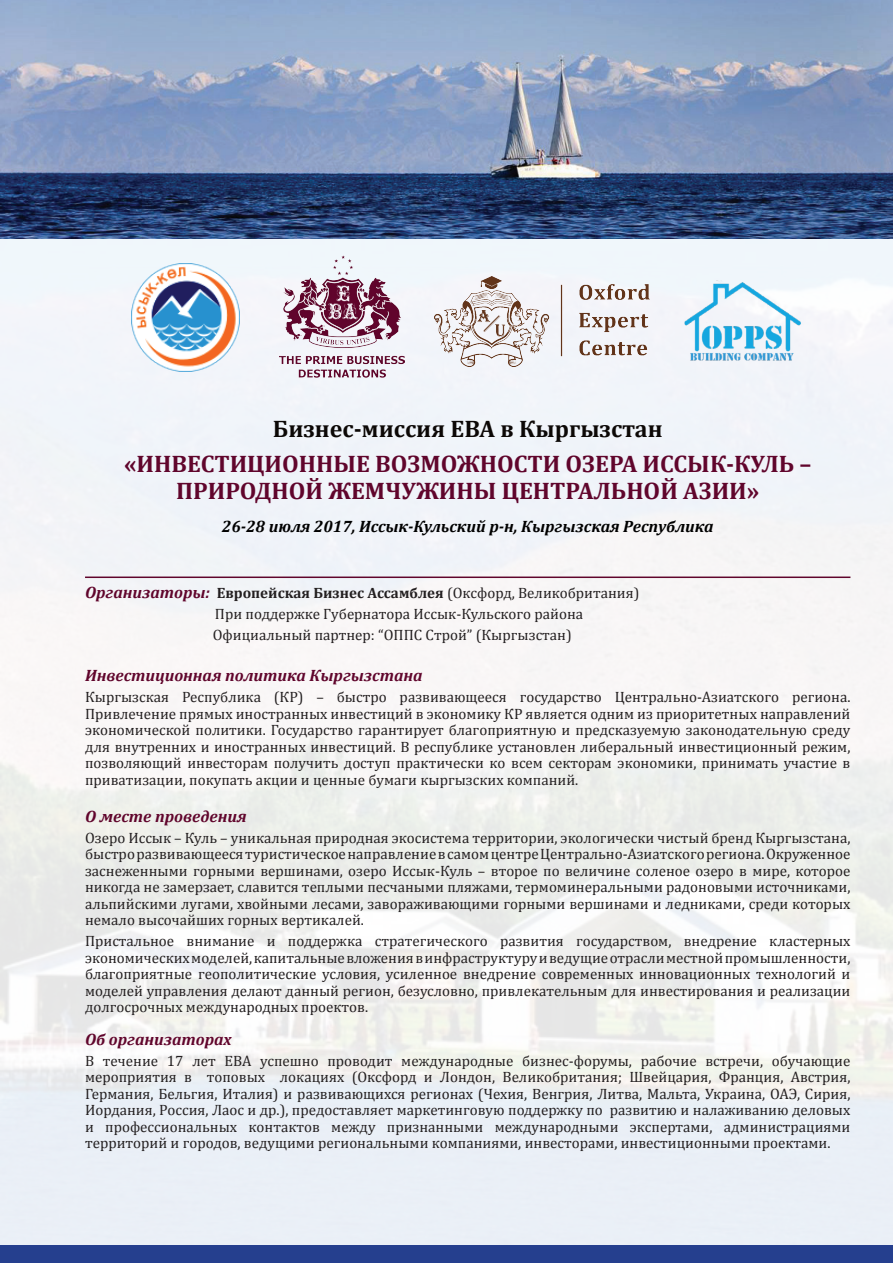
<style>
.page{position:relative;width:893px;height:1263px;background:#fff}
.page>*{position:absolute;margin:0;border:0;box-sizing:border-box;transform-origin:0 0}
.t1{font:700 24px/27px "Cambria";color:#60052c;text-align:center}
.t2{font:700 24px "Cambria";color:#0c0806}
.t3{font:italic 700 16.5px "Cambria";color:#60052c}
.t4{font:italic 700 16.5px "Cambria";color:#000}
.t5{font:15px/16.5px "Cambria";color:#231f20;text-align:justify}
.s1{font-weight:700;font-style:italic;font-size:16.5px;color:#60052c}
.s2{font-weight:700}
</style>
<div class="page">
<img style="left:0;top:238px;width:893px;height:1008px">
<div style="left:0;top:1246px;width:893px;height:17px;background:#253f8e"></div>
<hr style="left:85px;top:576px;width:765px;height:2px;background:#60052c">
<img style="left:279px;top:255px;width:126px;height:124px">
<img style="left:131px;top:263px;width:108px;height:108px">
<img style="left:434px;top:276px;width:217px;height:91px">
<img style="left:680px;top:281px;width:126px;height:81px">
<img style="left:0;top:0;width:893px;height:238px">
<h1 class="t2" style="left:273px;top:412px;width:391px">Бизнес-миссия ЕВА в Кыргызстан</h1>
<h1 class="t1" style="left:124px;top:450px;width:689px">«ИНВЕСТИЦИОННЫЕ ВОЗМОЖНОСТИ ОЗЕРА ИССЫК-КУЛЬ –<br>ПРИРОДНОЙ ЖЕМЧУЖИНЫ ЦЕНТРАЛЬНОЙ АЗИИ»</h1>
<p class="t4" style="left:222px;top:515px;width:493px">26-28 июля 2017, Иссык-Кульский р-н, Кыргызская Республика</p>
<p class="t5" style="left:213px;top:583px;width:428px;line-height:20.7px;text-align:left;text-indent:-128px"><span class="s1">Организаторы:</span> <span class="s2">Европейская Бизнес Ассамблея</span> (Оксфорд, Великобритания)<br>При поддержке Губернатора Иссык-Кульского района<br>Официальный партнер: “ОППС Строй” (Кыргызстан)</p>
<p class="t3" style="left:85px;top:664px;width:339px">Инвестиционная политика Кыргызстана</p>
<p class="t5" style="left:85px;top:689px;width:767px">Кыргызская Республика (КР) – быстро развивающееся государство Центрально-Азиатского региона.<br>Привлечение прямых иностранных инвестиций в экономику КР является одним из приоритетных направлений экономической политики. Государство гарантирует благоприятную и предсказуемую законодательную среду для внутренних и иностранных инвестиций. В республике установлен либеральный инвестиционный режим, позволяющий инвесторам получить доступ практически ко всем секторам экономики, принимать участие в приватизации, покупать акции и ценные бумаги кыргызских компаний.</p>
<p class="t3" style="left:85px;top:805px;width:163px">О месте проведения</p>
<p class="t5" style="left:85px;top:829px;width:767px">Озеро Иссык – Куль – уникальная природная экосистема территории, экологически чистый бренд Кыргызстана, быстро развивающееся туристическое направление в самом центре Центрально-Азиатского региона. Окруженное заснеженными горными вершинами, озеро Иссык-Куль – второе по величине соленое озеро в мире, которое никогда не замерзает, славится теплыми песчаными пляжами, термоминеральными радоновыми источниками, альпийскими лугами, хвойными лесами, завораживающими горными вершинами и ледниками, среди которых немало высочайших горных вертикалей.</p>
<p class="t5" style="left:85px;top:932px;width:767px">Пристальное внимание и поддержка стратегического развития государством, внедрение кластерных экономических моделей, капитальные вложения в инфраструктуру и ведущие отрасли местной промышленности, благоприятные геополитические условия, усиленное внедрение современных инновационных технологий и моделей управления делают данный регион, безусловно, привлекательным для инвестирования и реализации долгосрочных международных проектов.</p>
<p class="t3" style="left:85px;top:1028px;width:148px">Об организаторах</p>
<p class="t5" style="left:85px;top:1052px;width:767px">В течение 17 лет EBA успешно проводит международные бизнес-форумы, рабочие встречи, обучающие мероприятия в топовых локациях (Оксфорд и Лондон, Великобритания; Швейцария, Франция, Австрия, Германия, Бельгия, Италия) и развивающихся регионах (Чехия, Венгрия, Литва, Мальта, Украина, ОАЭ, Сирия, Иордания, Россия, Лаос и др.), предоставляет маркетинговую поддержку по развитию и налаживанию деловых и профессиональных контактов между признанными международными экспертами, администрациями территорий и городов, ведущими региональными компаниями, инвесторами, инвестиционными проектами.</p>
</div>
